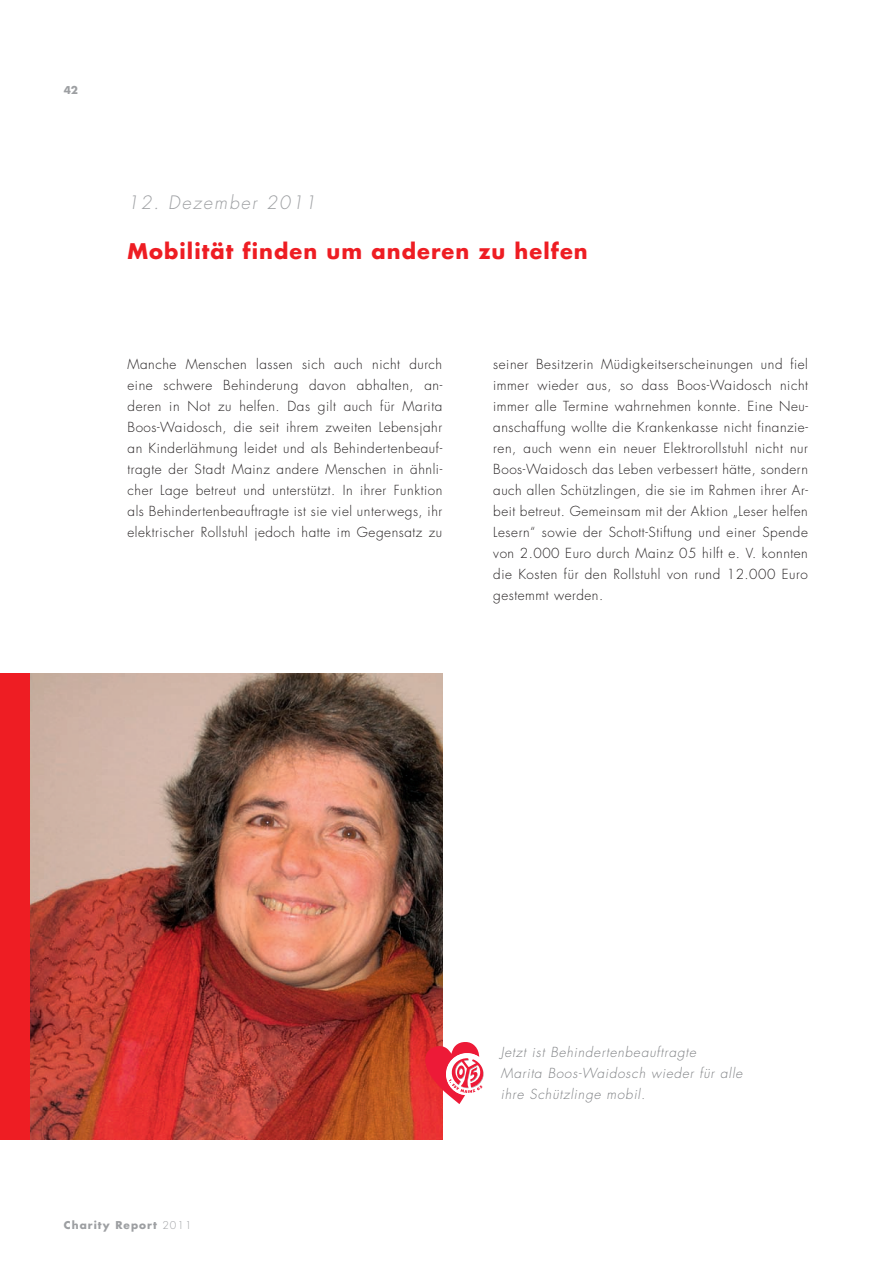
<style>
.page{position:relative;width:893px;height:1263px;background:#fff}
.page>*{position:absolute;margin:0;border:0;box-sizing:border-box;transform-origin:0 0}
.t1{font:700 21px "Futura LT";letter-spacing:.05em;color:#ee1d23}
.t2{font:italic 300 18px "Futura LT";letter-spacing:.1em;color:#9d9fa2}
.t3{font:300 13.5px/21px "Futura LT";letter-spacing:.04em;color:#231f20;text-align:justify}
.t4{font:italic 300 13.5px/21px "Futura LT";letter-spacing:.06em;color:#808285}
.t5{font:700 10.5px "Futura LT";letter-spacing:.1em;color:#9d9fa2}
.s1{font-weight:300}
</style>
<div class="page">
<img style="left:30px;top:673px;width:412px;height:467px">
<div style="left:0;top:673px;width:30px;height:467px;background:#ee1d23"></div>
<svg style="left:425px;top:1041px;width:59px;height:63px"></svg>
<p class="t5" style="left:64px;top:83px;width:16px">42</p>
<h2 class="t2" style="left:128px;top:192px;width:190px">12. Dezember 2011</h2>
<h1 class="t1" style="left:128px;top:237px;width:462px">Mobilität finden um anderen zu helfen</h1>
<p class="t3" style="left:128px;top:354px;width:316px">Manche Menschen lassen sich auch nicht durch eine schwere Behinderung davon abhalten, an&shy;deren in Not zu helfen. Das gilt auch für Marita Boos-Waidosch, die seit ihrem zweiten Lebensjahr an Kinderlähmung leidet und als Behindertenbeauf&shy;tragte der Stadt Mainz andere Menschen in ähnli&shy;cher Lage betreut und unterstützt. In ihrer Funktion als Behindertenbeauftragte ist sie viel unterwegs, ihr elektrischer Rollstuhl jedoch hatte im Gegensatz zu</p>
<p class="t3" style="left:493px;top:354px;width:316px">seiner Besitzerin Müdigkeitserscheinungen und fiel immer wieder aus, so dass Boos-Waidosch nicht immer alle Termine wahrnehmen konnte. Eine Neu&shy;anschaffung wollte die Krankenkasse nicht finanzie&shy;ren, auch wenn ein neuer Elektrorollstuhl nicht nur Boos-Waidosch das Leben verbessert hätte, sondern auch allen Schützlingen, die sie im Rahmen ihrer Ar&shy;beit betreut. Gemeinsam mit der Aktion „Leser helfen Lesern“ sowie der Schott-Stiftung und einer Spende von 2.000 Euro durch Mainz 05 hilft e. V. konnten die Kosten für den Rollstuhl von rund 12.000 Euro gestemmt werden.</p>
<p class="t4" style="left:501px;top:1042px;width:243px">Jetzt ist Behindertenbeauftragte<br>Marita Boos-Waidosch wieder für alle ihre Schützlinge mobil.</p>
<p class="t5" style="left:64px;top:1218px;width:129px">Charity Report <span class="s1">2011</span></p>
</div>
